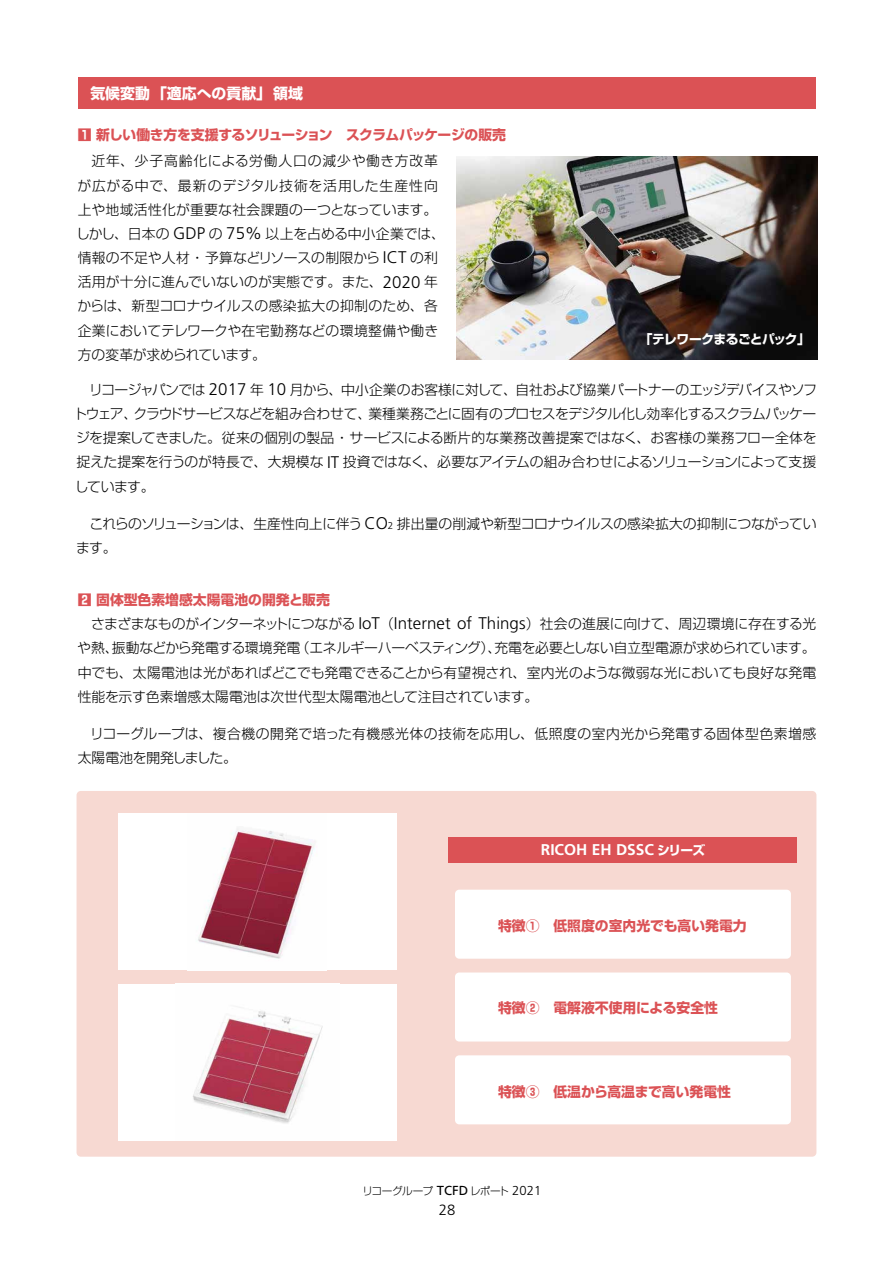
<style>
.page{position:relative;width:893px;height:1263px;background:#fff}
.page>*{position:absolute;margin:0;border:0;box-sizing:border-box;transform-origin:0 0}
.t1{font:300 16.8px "Frutiger LT Pro";letter-spacing:.005em;color:#000}
.t2{font:700 15.6px "Frutiger LT Pro";color:#fff}
.t3{font:700 14.85px "P Shin Go Pr 6 N";color:#fff}
.t4{font:300 14.85px "Frutiger LT Pro";color:#000}
.t5{font:300 13.8px/24.2px "P Shin Go Pr 6 N";letter-spacing:-.005em;color:#000}
.t6{font:700 13.8px "P Shin Go Pr 6 N";color:#db5255}
.t7{font:300 13.8px/24.2px "P Shin Go Pr 6 N";letter-spacing:.02em;color:#000}
.t8{font:300 13.8px "P Shin Go Pr 6 N";letter-spacing:-.03em;color:#000}
.t9{font:300 13.8px "P Shin Go Pr 6 N";letter-spacing:-.045em;color:#000}
.t10{font:700 13.8px "P Shin Go Pr 6 N";letter-spacing:-.03em;color:#db5255}
.t11{font:300 13.8px "P Shin Go Pr 6 N";letter-spacing:.015em;color:#000}
.t12{font:300 13.8px/24.2px "P Shin Go Pr 6 N";letter-spacing:-.05em;color:#000}
.t13{font:300 13.8px "P Shin Go Pr 6 N";letter-spacing:.06em;color:#000}
.t14{font:300 13.8px "P Shin Go Pr 6 N";letter-spacing:.065em;color:#000}
.t15{font:300 13.8px "P Shin Go Pr 6 N";letter-spacing:-.025em;color:#000}
.t16{font:300 13.8px "P Shin Go Pr 6 N";letter-spacing:-.035em;color:#000}
.t17{font:300 13.8px "P Shin Go Pr 6 N";letter-spacing:-.055em;color:#000}
.t18{font:13.05px "Frutiger LT Pro";color:#000}
.t19{font:300 12.9px "Frutiger LT Pro";color:#000}
.t20{font:700 12.75px "P Shin Go Pr 6 N";letter-spacing:-.055em;color:#fff}
.t21{font:300 10.65px "P Shin Go Pr 6 N";letter-spacing:-.055em;color:#000}
.t22{font:300 9.9px "Frutiger LT Pro";color:#000}
.s1{font-family:"Frutiger LT Pro";font-size:16.8px}
</style>
<div class="page">
<div style="left:78px;top:77px;width:737px;height:32px;background:#db5255"></div>
<img style="left:456px;top:157px;width:362px;height:202px">
<div style="left:77px;top:791px;width:739px;height:366px;background:#f7d9d2;border-radius:4px"></div>
<div style="left:455px;top:890px;width:336px;height:69px;background:#fff;border-radius:4px"></div>
<div style="left:455px;top:972px;width:336px;height:69px;background:#fff;border-radius:4px"></div>
<div style="left:455px;top:1055px;width:336px;height:69px;background:#fff;border-radius:4px"></div>
<div style="left:118px;top:984px;width:279px;height:156px;background:#fff"></div>
<img style="left:175px;top:983px;width:164px;height:141px">
<div style="left:118px;top:814px;width:279px;height:156px;background:#fff"></div>
<img style="left:188px;top:813px;width:139px;height:146px">
<div style="left:449px;top:837px;width:348px;height:25px;background:#db5255"></div>
<p class="t3" style="left:90px;top:81px;width:214px">気候変動「適応への貢献」領域</p>
<p class="t10" style="left:78px;top:124px;width:430px">1 新しい働き方を支援するソリューション　スクラムパッケージの販売</p>
<p class="t14" style="left:91px;top:150px;width:348px">近年、少子高齢化による労働人口の減少や働き方改革</p>
<p class="t13" style="left:77px;top:174px;width:362px">が広がる中で、最新のデジタル技術を活用した生産性向</p>
<p class="t11" style="left:78px;top:198px;width:361px">上や地域活性化が重要な社会課題の一つとなっています。</p>
<p class="t5" style="left:266px;top:220px;width:181px">以上を占める中小企業では、</p>
<p class="t1" style="left:226px;top:224px;width:37px">75%</p>
<p class="t5" style="left:76px;top:220px;width:95px">しかし、日本の</p>
<p class="t1" style="left:173px;top:224px;width:33px">GDP</p>
<p class="t5" style="left:209px;top:220px;width:15px">の</p>
<p class="t5" style="left:78px;top:244px;width:304px">情報の不足や人材・予算などリソースの制限から</p>
<p class="t5" style="left:410px;top:244px;width:29px">の利</p>
<p class="t1" style="left:383px;top:248px;width:25px">ICT</p>
<p class="t5" style="left:77px;top:269px;width:362px">活用が十分に進んでいないのが実態です。また、<br>からは、新型コロナウイルスの感染拡大の抑制のため、各企業においてテレワークや在宅勤務などの環境整備や働き方の変革が求められています。</p>
<p class="t5" style="left:424px;top:269px;width:15px">年</p>
<p class="t1" style="left:383px;top:272px;width:39px">2020</p>
<p class="t20" style="left:640px;top:329px;width:172px">「テレワークまるごとパック「</p>
<p class="t8" style="left:290px;top:378px;width:529px">月から、中小企業のお客様に対して、自社および協業パートナーのエッジデバイスやソフ</p>
<p class="t17" style="left:89px;top:378px;width:118px">リコージャパンでは</p>
<p class="t5" style="left:250px;top:376px;width:15px">年</p>
<p class="t1" style="left:209px;top:380px;width:39px">2017</p>
<p class="t1" style="left:267px;top:380px;width:20px">10</p>
<p class="t16" style="left:133px;top:402px;width:239px">クラウドサービスなどを組み合わせて、</p>
<p class="t9" style="left:368px;top:402px;width:450px">業種業務ごとに固有のプロセスをデジタル化し効率化するスクラムパッケー</p>
<p class="t5" style="left:73px;top:400px;width:65px">トウェア、</p>
<p class="t5" style="left:76px;top:425px;width:742px">ジを提案してきました。従来の個別の製品・サービスによる断片的な業務改善提案ではなく、お客様の業務フロー全体を</p>
<p class="t5" style="left:343px;top:449px;width:475px">投資ではなく、必要なアイテムの組み合わせによるソリューションによって支援</p>
<p class="t5" style="left:75px;top:449px;width:250px">捉えた提案を行うのが特長で、大規模なしています。</p>
<p class="t1" style="left:327px;top:452px;width:14px">IT</p>
<p class="t5" style="left:397px;top:510px;width:421px">排出量の削減や新型コロナウイルスの感染拡大の抑制につながってい</p>
<p class="t12" style="left:76px;top:510px;width:313px;text-indent:14px">これらのソリューションは、生産性向上に伴う <span class="s1">CO</span>ます。</p>
<p class="t22" style="left:388px;top:520px;width:7px">2</p>
<p class="t6" style="left:78px;top:589px;width:254px">2 固体型色素増感太陽電池の開発と販売</p>
<p class="t15" style="left:91px;top:613px;width:266px">さまざまなものがインターネットにつながる</p>
<p class="t1" style="left:358px;top:614px;width:23px">IoT</p>
<p class="t1" style="left:394px;top:614px;width:133px">Internet of Things</p>
<p class="t5" style="left:380px;top:611px;width:15px">（</p>
<p class="t5" style="left:526px;top:611px;width:292px">）社会の進展に向けて、周辺環境に存在する光</p>
<p class="t5" style="left:296px;top:635px;width:207px">（エネルギーハーベスティング）、</p>
<p class="t5" style="left:494px;top:635px;width:323px">充電を必要としない自立型電源が求められています。</p>
<p class="t5" style="left:112px;top:635px;width:190px">振動などから発電する環境発電</p>
<p class="t5" style="left:77px;top:635px;width:741px">や熱、<br>中でも、太陽電池は光があればどこでも発電できることから有望視され、室内光のような微弱な光においても良好な発電性能を示す色素増感太陽電池は次世代型太陽電池として注目されています。</p>
<p class="t7" style="left:78px;top:720px;width:740px;text-indent:13px">リコーグループは、複合機の開発で培った有機感光体の技術を応用し、低照度の室内光から発電する固体型色素増感太陽電池を開発しました。</p>
<p class="t20" style="left:657px;top:840px;width:50px">シリーズ</p>
<p class="t2" style="left:541px;top:840px;width:115px">RICOH EH DSSC</p>
<p class="t6" style="left:498px;top:915px;width:250px">特徴①　低照度の室内光でも高い発電力</p>
<p class="t6" style="left:498px;top:997px;width:221px">特徴②　電解液不使用による安全性</p>
<p class="t6" style="left:498px;top:1080px;width:234px">特徴③　低温から高温まで高い発電性</p>
<p class="t21" style="left:362px;top:1182px;width:72px">リコーグループ</p>
<p class="t21" style="left:470px;top:1182px;width:41px">レポート</p>
<p class="t19" style="left:512px;top:1183px;width:30px">2021</p>
<p class="t18" style="left:437px;top:1183px;width:33px">TCFD</p>
<p class="t4" style="left:439px;top:1201px;width:18px">28</p>
</div>
